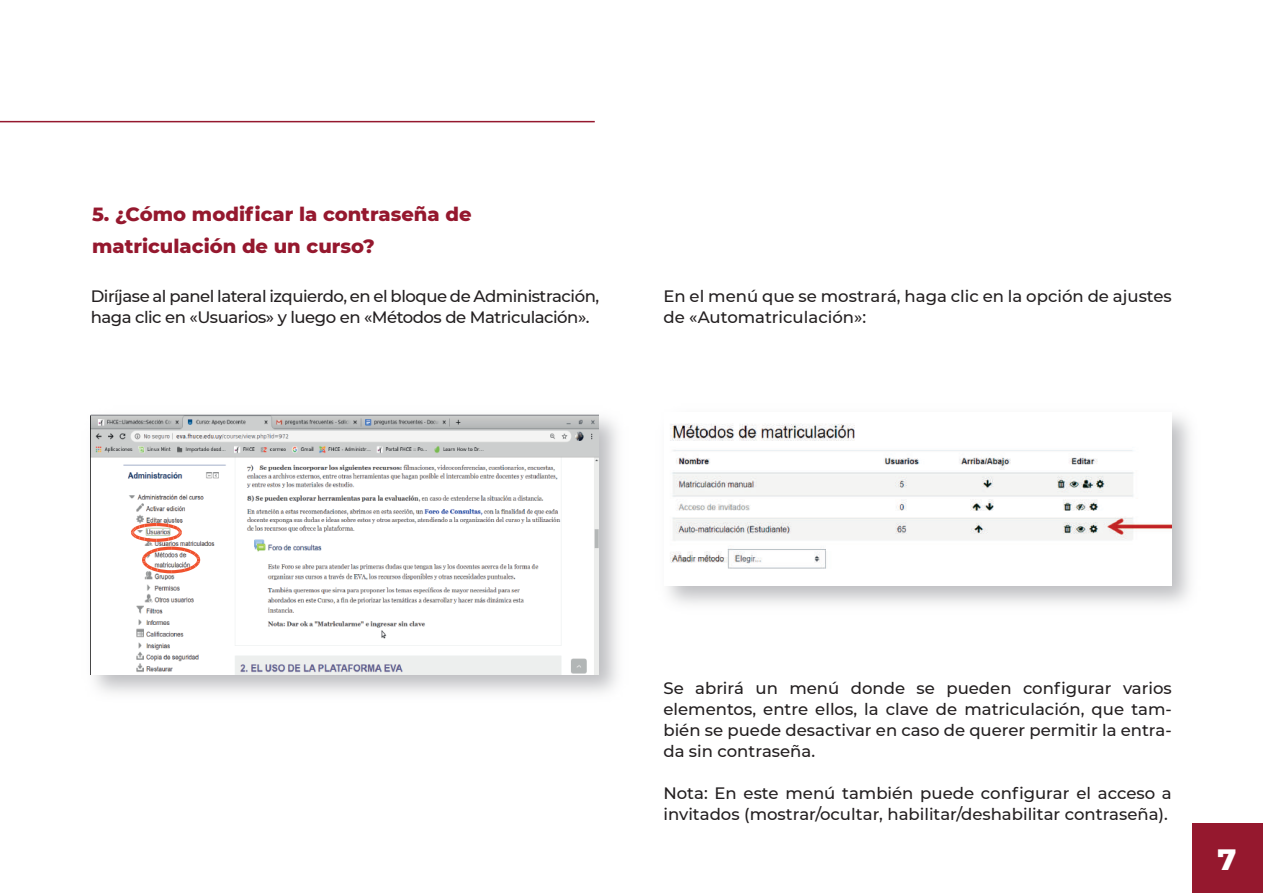
<style>
.page{position:relative;width:1263px;height:893px;background:#fff}
.page>*{position:absolute;margin:0;border:0;box-sizing:border-box;transform-origin:0 0}
.t1{font:800 30px "Montserrat";color:#fff}
.t2{font:800 19.5px/31.5px "Montserrat";color:#95182e}
.t3{font:500 16.5px/21px "Montserrat";color:#231f20}
.t4{font:500 16.5px/21px "Montserrat";letter-spacing:-.03em;color:#231f20}
</style>
<div class="page">
<hr style="left:0;top:121px;width:595px;height:1px;background:#95182e">
<img style="left:90px;top:414px;width:527px;height:279px">
<img style="left:90px;top:415px;width:509px;height:259px">
<svg style="left:131px;top:523px;width:69px;height:50px"></svg>
<img style="left:667px;top:416px;width:523px;height:188px">
<img style="left:667px;top:416px;width:504px;height:169px">
<div style="left:1193px;top:823px;width:70px;height:70px;background:#95182e"></div>
<p class="t2" style="left:92px;top:198px;width:381px">5. ¿Cómo modificar la contraseña de matriculación de un curso?</p>
<p class="t4" style="left:91px;top:285px;width:510px">Diríjase al panel lateral izquierdo, en el bloque de Administración, haga clic en «Usuarios» y luego en «Métodos de Matriculación».</p>
<p class="t3" style="left:663px;top:285px;width:510px">En el menú que se mostrará, haga clic en la opción de ajustes de «Automatriculación»:</p>
<p class="t3" style="left:663px;top:677px;width:510px;text-align:justify">Se abrirá un menú donde se pueden configurar varios elementos, entre ellos, la clave de matriculación, que tam&shy;bién se puede desactivar en caso de querer permitir la entra&shy;da sin contraseña.</p>
<p class="t3" style="left:663px;top:782px;width:510px">Nota: En este menú también puede configurar el acceso a invitados (mostrar/ocultar, habilitar/deshabilitar contraseña).</p>
<h1 class="t1" style="left:1217px;top:838px;width:20px">7</h1>
</div>
